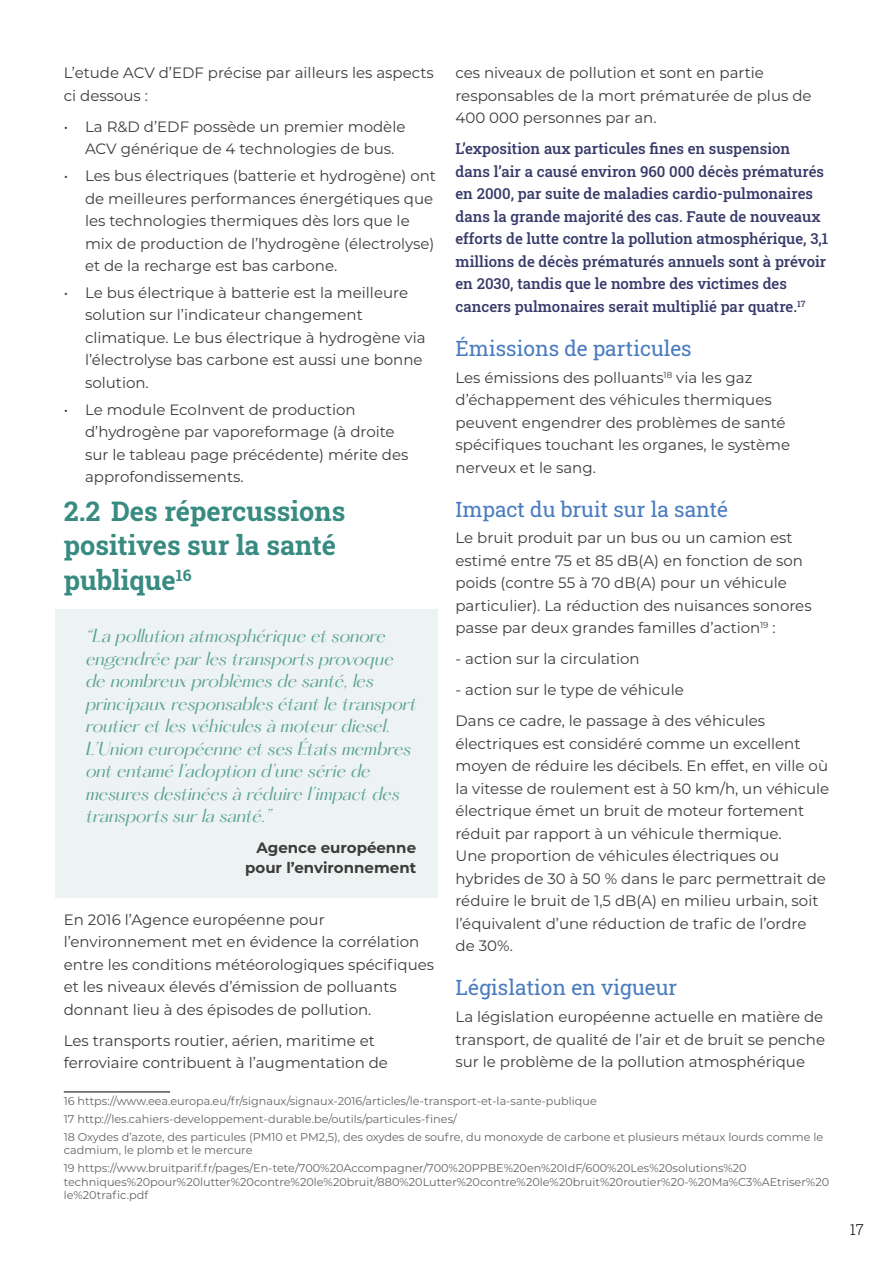
<style>
.page{position:relative;width:893px;height:1263px;background:#fff}
.page>*{position:absolute;margin:0;border:0;box-sizing:border-box;transform-origin:0 0}
.t1{font:700 27px/34.5px "Roboto Slab";color:#388b81}
.t2{font:21px "Roboto Slab";color:#497cbf}
.t3{font:italic 16.5px/22.5px "Hatton";color:#5ca297}
.t4{font:15px/22.5px "Montserrat";color:#3c3c3b}
.t5{font:500 15px/22.5px "Roboto Slab";color:#373a69}
.t6{font:700 15px/19.5px "Montserrat";color:#3c3c3b;text-align:right}
.t7{font:300 15px "Roboto Slab";color:#000}
.t8{font:11.25px/17.7px "Montserrat";color:#646363}
</style>
<div class="page">
<div style="left:55px;top:609px;width:382px;height:289px;background:#edf3f2"></div>
<hr style="left:64px;top:1092px;width:106px;height:1px;background:#000">
<p class="t4" style="left:64px;top:61px;width:372px">L’etude ACV d’EDF précise par ailleurs les aspects ci dessous :</p>
<p class="t4" style="left:85px;top:115px;width:322px;text-indent:-21px">• La R&amp;D d’EDF possède un premier modèle<br>ACV générique de 4 technologies de bus.</p>
<p class="t4" style="left:85px;top:164px;width:352px;text-indent:-21px">• Les bus électriques (batterie et hydrogène) ont de meilleures performances énergétiques que les technologies thermiques dès lors que le mix de production de l’hydrogène (électrolyse) et de la recharge est bas carbone.</p>
<p class="t4" style="left:85px;top:281px;width:342px;text-indent:-21px">• Le bus électrique à batterie est la meilleure solution sur l’indicateur changement climatique. Le bus électrique à hydrogène via l’électrolyse bas carbone est aussi une bonne solution.</p>
<p class="t4" style="left:85px;top:397px;width:325px;text-indent:-21px">• Le module EcoInvent de production d’hydrogène par vaporeformage (à droite sur le tableau page précédente) mérite des approfondissements.</p>
<h1 class="t1" style="left:64px;top:493px;width:283px">2.2 Des répercussions positives sur la santé publique<sup>16</sup></h1>
<p class="t3" style="left:85px;top:625px;width:338px">“Lapollutionatmosphériqueetsonore engendréeparlestransportsprovoque denombreuxproblèmesdesanté,les principauxresponsablesétantletransport routieretlesvéhiculesàmoteurdiesel.<br>L’UnioneuropéenneetsesÉtatsmembres ontentamél’adoptiond’unesériede mesuresdestinéesàréduirel’impactdes transportssurlasanté.”</p>
<p class="t6" style="left:245px;top:837px;width:173px">Agence européenne pour l’environnement</p>
<p class="t4" style="left:64px;top:908px;width:372px">En 2016 l’Agence européenne pour l’environnement met en évidence la corrélation entre les conditions météorologiques spécifiques et les niveaux élevés d’émission de polluants donnant lieu à des épisodes de pollution.</p>
<p class="t4" style="left:64px;top:1029px;width:326px">Les transports routier, aérien, maritime et ferroviaire contribuent à l’augmentation de</p>
<p class="t8" style="left:64px;top:1092px;width:761px">16 https://www.eea.europa.eu/fr/signaux/signaux-2016/articles/le-transport-et-la-sante-publique<br>17 http://les.cahiers-developpement-durable.be/outils/particules-fines/<br>18 Oxydes d’azote, des particules (PM10 et PM2,5), des oxydes de soufre, du monoxyde de carbone et plusieurs métaux lourds comme le</p>
<p class="t8" style="left:64px;top:1141px;width:684px">cadmium, le plomb et le mercure<br>19 https://www.bruitparif.fr/pages/En-tete/700%20Accompagner/700%20PPBE%20en%20IdF/600%20Les%20solutions%20</p>
<p class="t8" style="left:64px;top:1174px;width:767px;line-height:13.5px">techniques%20pour%20lutter%20contre%20le%20bruit/880%20Lutter%20contre%20le%20bruit%20routier%20-%20Ma%C3%AEtriser%20 le%20trafic.pdf</p>
<p class="t4" style="left:455px;top:61px;width:358px">ces niveaux de pollution et sont en partie responsables de la mort prématurée de plus de<br>400 000 personnes par an.</p>
<p class="t5" style="left:455px;top:137px;width:374px">L’exposition aux particules fines en suspension dans l’air a causé environ 960 000 décès prématurés en 2000, par suite de maladies cardio-pulmonaires dans la grande majorité des cas. Faute de nouveaux efforts de lutte contre la pollution atmosphérique, 3,1 millions de décès prématurés annuels sont à prévoir en 2030, tandis que le nombre des victimes des cancers pulmonaires serait multiplié par quatre.<sup>17</sup></p>
<h2 class="t2" style="left:455px;top:334px;width:238px">Émissions de particules</h2>
<p class="t4" style="left:455px;top:365px;width:336px">Les émissions des polluants<sup>18</sup> via les gaz d’échappement des véhicules thermiques peuvent engendrer des problèmes de santé spécifiques touchant les organes, le système nerveux et le sang.</p>
<h2 class="t2" style="left:455px;top:495px;width:274px">Impact du bruit sur la santé</h2>
<p class="t4" style="left:455px;top:526px;width:358px">Le bruit produit par un bus ou un camion est estimé entre 75 et 85 dB(A) en fonction de son poids (contre 55 à 70 dB(A) pour un véhicule particulier). La réduction des nuisances sonores passe par deux grandes familles d’action<sup>19</sup> :</p>
<p class="t4" style="left:455px;top:647px;width:186px">- action sur la circulation</p>
<p class="t4" style="left:455px;top:674px;width:311px;line-height:31px">- action sur le type de véhicule<br>Dans ce cadre, le passage à des véhicules</p>
<p class="t4" style="left:455px;top:732px;width:375px">électriques est considéré comme un excellent moyen de réduire les décibels. En effet, en ville où la vitesse de roulement est à 50 km/h, un véhicule électrique émet un bruit de moteur fortement réduit par rapport à un véhicule thermique.<br>Une proportion de véhicules électriques ou hybrides de 30 à 50 % dans le parc permettrait de réduire le bruit de 1,5 dB(A) en milieu urbain, soit l’équivalent d’une réduction de trafic de l’ordre de 30%.</p>
<h2 class="t2" style="left:455px;top:973px;width:223px">Législation en vigueur</h2>
<p class="t4" style="left:455px;top:1005px;width:371px;text-align:justify">La législation européenne actuelle en matière de transport, de qualité de l’air et de bruit se penche sur le problème de la pollution atmosphérique</p>
<p class="t7" style="left:850px;top:1219px;width:16px">17</p>
</div>
